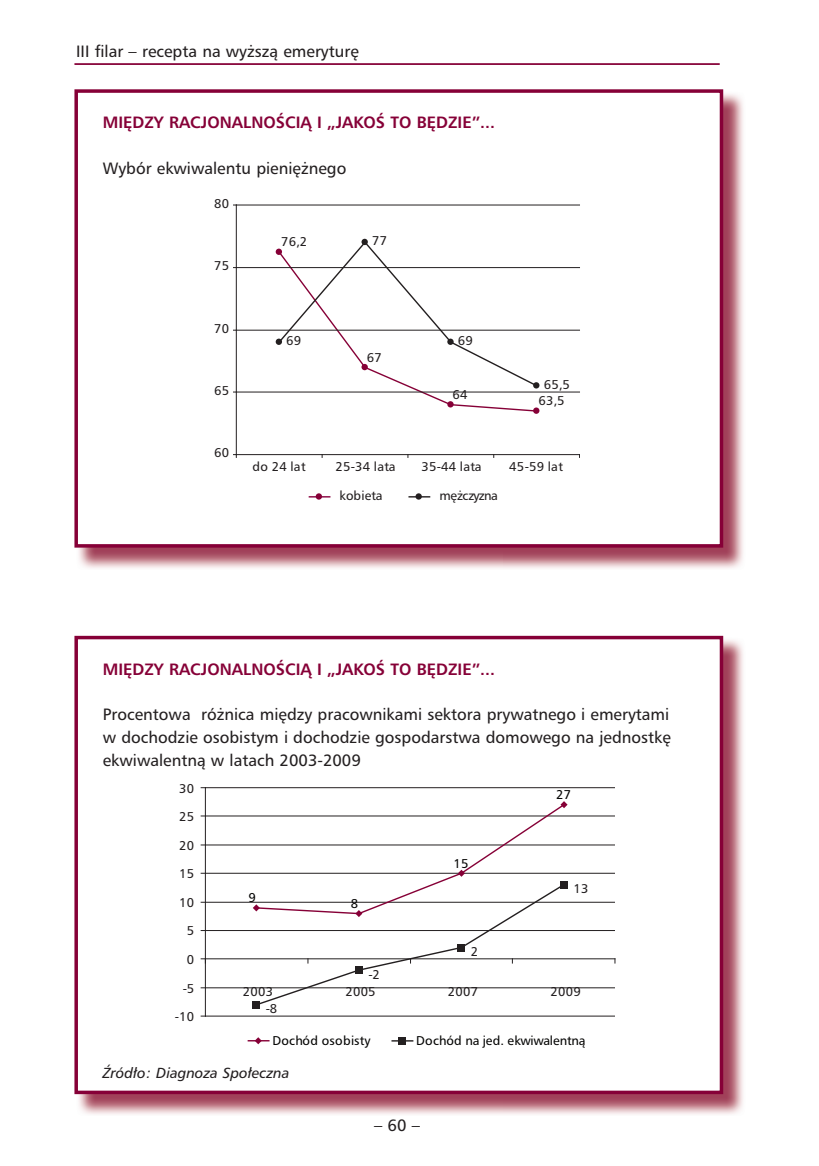
<style>
.page{position:relative;width:819px;height:1166px;background:#fff}
.page>*{position:absolute;margin:0;border:0;box-sizing:border-box;transform-origin:0 0}
.t1{font:15.75px/22.8px "Humnst 777 PL";color:#231f20;text-align:justify}
.t2{font:700 15.75px "Humnst 777 PL";color:#860037}
.t3{font:italic 14px "Humnst 777 PL";color:#231f20}
.t4{font:12.25px "Humnst 777 PL";letter-spacing:.02em;color:#231f20}
.t5{font:12.25px "Humnst 777 PL";letter-spacing:-.01em;color:#050504}
.t6{font:12.25px "Humnst 777 PL";letter-spacing:.015em;color:#050504}
.t7{font:12.25px "Humnst 777 PL";letter-spacing:-.06em;color:#231f20}
</style>
<div class="page">
<hr style="left:74px;top:63px;width:645px;height:2px;background:#860037">
<img style="left:78px;top:91px;width:665px;height:477px">
<div style="left:76px;top:91px;width:645px;height:455px;background:#fff"></div>
<div style="left:74px;top:89px;width:649px;height:459px;border:4px solid #860037"></div>
<img style="left:76px;top:638px;width:667px;height:476px">
<div style="left:76px;top:637px;width:645px;height:455px;background:#fff"></div>
<div style="left:74px;top:636px;width:649px;height:458px;border:4px solid #860037"></div>
<hr style="left:205px;top:1016px;width:410px;height:1px;background:#231f20">
<hr style="left:205px;top:987px;width:410px;height:1px;background:#231f20">
<hr style="left:205px;top:930px;width:410px;height:1px;background:#231f20">
<hr style="left:205px;top:902px;width:410px;height:1px;background:#231f20">
<hr style="left:205px;top:873px;width:410px;height:1px;background:#231f20">
<hr style="left:205px;top:845px;width:410px;height:1px;background:#231f20">
<hr style="left:205px;top:816px;width:410px;height:1px;background:#231f20">
<hr style="left:205px;top:787px;width:410px;height:1px;background:#231f20">
<hr style="left:205px;top:788px;width:1px;height:228px;background:#231f20">
<hr style="left:205px;top:958px;width:410px;height:1px;background:#231f20">
<svg style="left:254px;top:917px;width:312px;height:88px"></svg>
<svg style="left:253px;top:801px;width:314px;height:116px"></svg>
<div style="left:253px;top:1001px;width:7px;height:7px;background:#231f20"></div>
<div style="left:355px;top:966px;width:7px;height:7px;background:#231f20"></div>
<div style="left:458px;top:944px;width:7px;height:7px;background:#231f20"></div>
<div style="left:560px;top:881px;width:7px;height:7px;background:#231f20"></div>
<svg style="left:248px;top:1037px;width:21px;height:7px"></svg>
<svg style="left:392px;top:1040px;width:20px;height:1px"></svg>
<div style="left:398px;top:1037px;width:7px;height:7px;background:#231f20"></div>
<hr style="left:236px;top:205px;width:1px;height:250px;background:#231f20">
<hr style="left:236px;top:454px;width:343px;height:1px;background:#231f20">
<svg style="left:277px;top:388px;width:261px;height:24px"></svg>
<svg style="left:277px;top:244px;width:261px;height:144px"></svg>
<svg style="left:276px;top:249px;width:6px;height:6px"></svg>
<div style="left:361px;top:364px;width:7px;height:6px;background:#860037;border-radius:50%"></div>
<svg style="left:447px;top:401px;width:6px;height:6px"></svg>
<div style="left:533px;top:407px;width:6px;height:7px;background:#860037;border-radius:50%"></div>
<svg style="left:276px;top:339px;width:6px;height:6px"></svg>
<div style="left:361px;top:239px;width:7px;height:6px;background:#231f20;border-radius:50%"></div>
<svg style="left:447px;top:339px;width:6px;height:6px"></svg>
<svg style="left:533px;top:382px;width:6px;height:6px"></svg>
<svg style="left:309px;top:496px;width:21px;height:1px"></svg>
<div style="left:316px;top:493px;width:6px;height:7px;background:#860037;border-radius:50%"></div>
<svg style="left:409px;top:496px;width:20px;height:1px"></svg>
<svg style="left:415px;top:493px;width:7px;height:7px"></svg>
<hr style="left:236px;top:392px;width:343px;height:1px;background:#231f20">
<hr style="left:236px;top:330px;width:343px;height:1px;background:#231f20">
<hr style="left:236px;top:267px;width:343px;height:1px;background:#231f20">
<hr style="left:236px;top:205px;width:343px;height:1px;background:#231f20">
<p class="t1" style="left:76px;top:42px;width:284px">III filar – recepta na wyższą emeryturę</p>
<p class="t2" style="left:103px;top:116px;width:393px">MIĘDZY RACJONALNOŚCIĄ I „JAKOŚ TO BĘDZIE”...</p>
<p class="t1" style="left:103px;top:158px;width:245px">Wybór ekwiwalentu pieniężnego</p>
<p class="t4" style="left:214px;top:198px;width:17px">80</p>
<p class="t4" style="left:214px;top:261px;width:17px">75</p>
<p class="t4" style="left:214px;top:323px;width:17px">70</p>
<p class="t4" style="left:214px;top:385px;width:17px">65</p>
<p class="t4" style="left:214px;top:448px;width:17px">60</p>
<p class="t4" style="left:281px;top:236px;width:28px">76,2</p>
<p class="t4" style="left:286px;top:335px;width:17px">69</p>
<p class="t4" style="left:372px;top:235px;width:17px">77</p>
<p class="t4" style="left:367px;top:352px;width:17px">67</p>
<p class="t4" style="left:458px;top:335px;width:17px">69</p>
<p class="t4" style="left:452px;top:389px;width:17px">64</p>
<p class="t4" style="left:543px;top:379px;width:28px">65,5</p>
<p class="t4" style="left:538px;top:395px;width:28px">63,5</p>
<p class="t4" style="left:252px;top:461px;width:55px">do 24 lat</p>
<p class="t4" style="left:335px;top:461px;width:62px">25-34 lata</p>
<p class="t4" style="left:421px;top:461px;width:62px">35-44 lata</p>
<p class="t4" style="left:509px;top:461px;width:55px">45-59 lat</p>
<p class="t4" style="left:339px;top:491px;width:45px">kobieta</p>
<p class="t7" style="left:439px;top:491px;width:60px">mężczyzna</p>
<p class="t2" style="left:103px;top:662px;width:393px">MIĘDZY RACJONALNOŚCIĄ I „JAKOŚ TO BĘDZIE”...</p>
<p class="t1" style="left:103px;top:704px;width:569px">Procentowa różnica między pracownikami sektora prywatnego i emerytami w dochodzie osobistym i dochodzie gospodarstwa domowego na jednostkę ekwiwalentną w latach 2003-2009</p>
<p class="t4" style="left:179px;top:783px;width:16px">30</p>
<p class="t4" style="left:179px;top:811px;width:16px">25</p>
<p class="t4" style="left:179px;top:840px;width:16px">20</p>
<p class="t4" style="left:179px;top:868px;width:16px">15</p>
<p class="t4" style="left:179px;top:897px;width:16px">10</p>
<p class="t4" style="left:187px;top:926px;width:9px">5</p>
<p class="t4" style="left:187px;top:954px;width:9px">0</p>
<p class="t4" style="left:183px;top:983px;width:13px">-5</p>
<p class="t4" style="left:175px;top:1011px;width:21px">-10</p>
<p class="t6" style="left:248px;top:893px;width:9px">9</p>
<p class="t6" style="left:351px;top:898px;width:9px">8</p>
<p class="t4" style="left:368px;top:969px;width:13px">-2</p>
<p class="t6" style="left:453px;top:858px;width:16px">15</p>
<p class="t4" style="left:471px;top:946px;width:9px">2</p>
<p class="t6" style="left:556px;top:789px;width:16px">27</p>
<p class="t4" style="left:573px;top:883px;width:16px">13</p>
<p class="t4" style="left:243px;top:986px;width:32px">2003</p>
<p class="t4" style="left:345px;top:986px;width:32px">2005</p>
<p class="t4" style="left:448px;top:986px;width:32px">2007</p>
<p class="t4" style="left:550px;top:986px;width:32px">2009</p>
<p class="t6" style="left:272px;top:1035px;width:99px">Dochód osobisty</p>
<p class="t5" style="left:416px;top:1035px;width:171px">Dochód na jed. ekwiwalentną</p>
<p class="t4" style="left:266px;top:1003px;width:13px">-8</p>
<p class="t3" style="left:103px;top:1066px;width:188px">Źródło: Diagnoza Społeczna</p>
<p class="t1" style="left:374px;top:1115px;width:47px">– 60 –</p>
</div>
